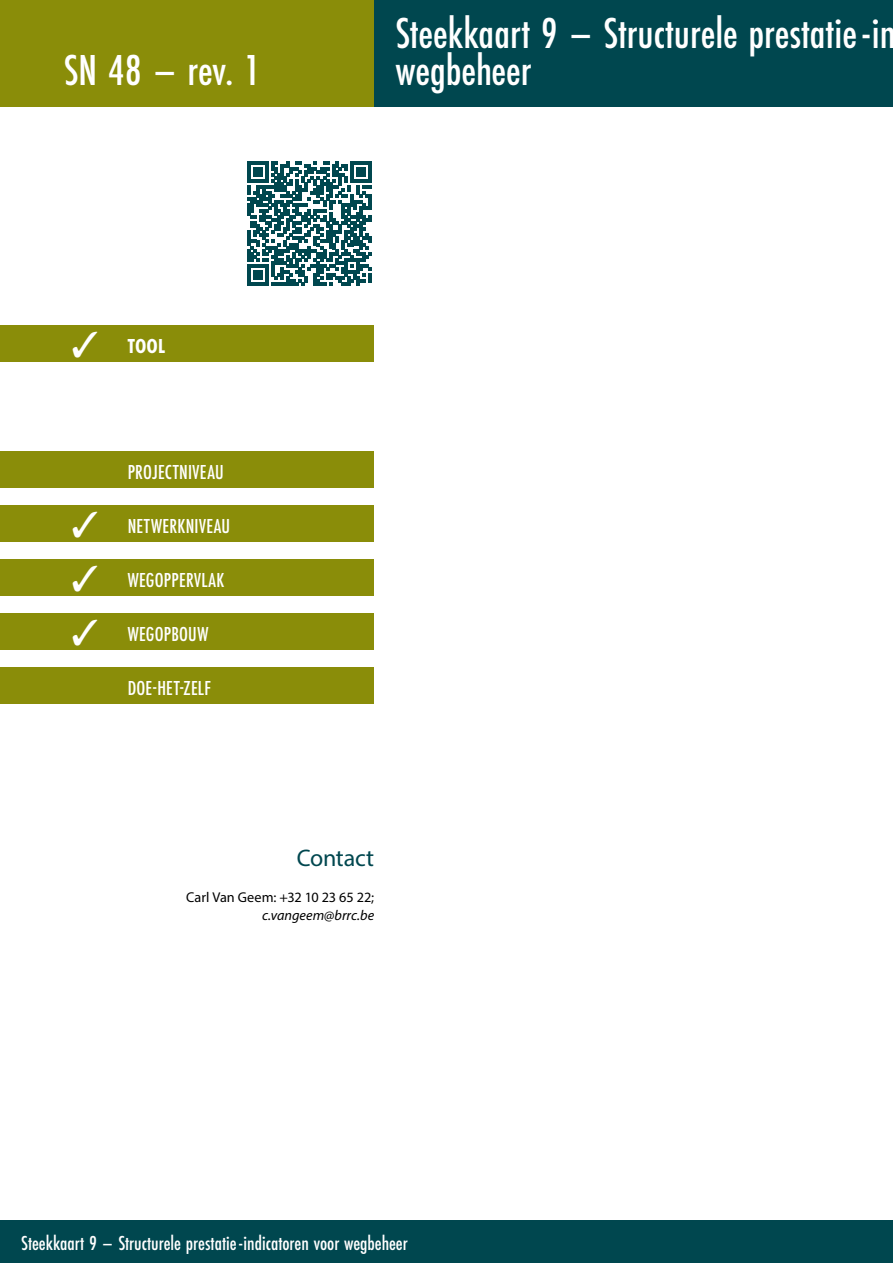
<style>
.page{position:relative;width:893px;height:1263px;background:#fff}
.page>*{position:absolute;margin:0;border:0;box-sizing:border-box;transform-origin:0 0}
.t1{font:500 45px/37.5px "Futura PT Cond";color:#fff}
.t2{font:36px/54px "Zapf Dingbats ITC";color:#fff;text-align:justify}
.t3{font:24px "Myriad Pro";letter-spacing:-.01em;color:#00474f}
.t4{font:500 21px "Futura PT Cond";letter-spacing:.005em;color:#fff}
.t5{font:700 21px "Futura PT Cond";color:#fff}
.t6{font:14.25px "Myriad Pro";color:#000}
.t7{font:italic 14.25px "Myriad Pro";color:#000}
</style>
<div class="page">
<div style="left:0;top:1220px;width:893px;height:43px;background:#00474f"></div>
<div style="left:0;top:326px;width:374px;height:36px;background:#8a8d09"></div>
<div style="left:0;top:451px;width:374px;height:37px;background:#8a8d09"></div>
<div style="left:0;top:506px;width:374px;height:36px;background:#8a8d09"></div>
<div style="left:0;top:560px;width:374px;height:36px;background:#8a8d09"></div>
<div style="left:0;top:614px;width:374px;height:36px;background:#8a8d09"></div>
<div style="left:0;top:668px;width:374px;height:36px;background:#8a8d09"></div>
<svg style="left:247px;top:161px;width:125px;height:124px"></svg>
<div style="left:0;top:0;width:374px;height:106px;background:#8a8d09"></div>
<div style="left:374px;top:0;width:519px;height:106px;background:#00474f"></div>
<h1 class="t1" style="left:64px;top:51px;width:199px">SN 48 – rev. 1</h1>
<h1 class="t1" style="left:395px;top:14px;width:502px">Steekkaart 9 – Structurele prestatie-in wegbeheer</h1>
<p class="t5" style="left:128px;top:333px;width:39px">TOOL</p>
<h2 class="t2" style="left:71px;top:498px;width:29px">✓ ✓ ✓</h2>
<p class="t4" style="left:128px;top:459px;width:98px">PROJECTNIVEAU</p>
<p class="t4" style="left:128px;top:513px;width:104px">NETWERKNIVEAU</p>
<p class="t4" style="left:128px;top:567px;width:98px">WEGOPPERVLAK</p>
<p class="t4" style="left:128px;top:621px;width:82px">WEGOPBOUW</p>
<p class="t4" style="left:128px;top:675px;width:85px">DOE-HET-ZELF</p>
<p class="t3" style="left:297px;top:843px;width:79px">Contact</p>
<p class="t6" style="left:186px;top:888px;width:190px">Carl Van Geem: +32 10 23 65 22;</p>
<p class="t7" style="left:262px;top:906px;width:114px">c.vangeem@brrc.be</p>
<p class="t4" style="left:21px;top:1231px;width:388px">Steekkaart 9 – Structurele prestatie-indicatoren voor wegbeheer</p>
</div>
